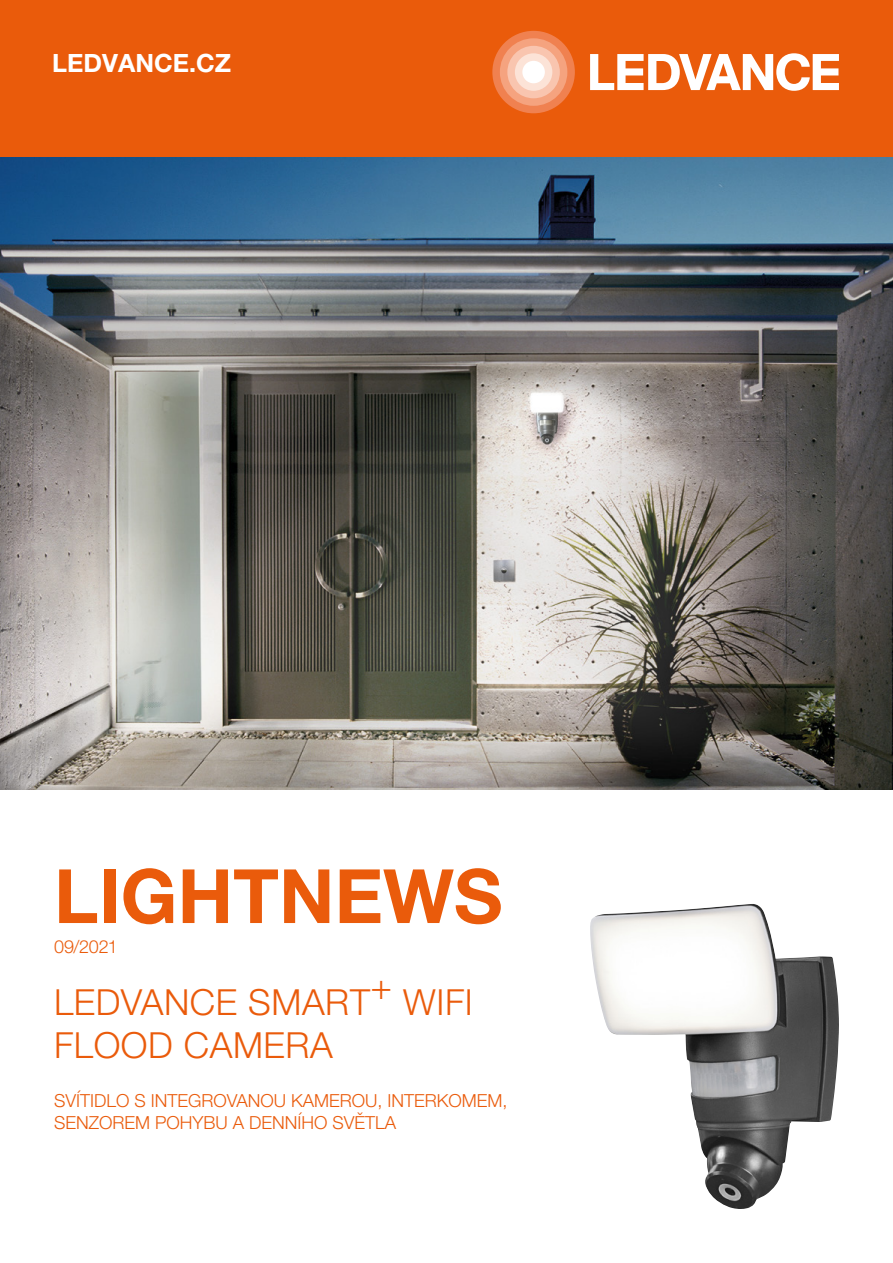
<style>
.page{position:relative;width:893px;height:1263px;background:#fff}
.page>*{position:absolute;margin:0;border:0;box-sizing:border-box;transform-origin:0 0}
.t1{font:700 75px "Helvetica Neue LT Pro";color:#ea5b0b}
.t2{font:300 36px/43.2px "Helvetica Neue LT Pro";letter-spacing:.015em;color:#ea5b0b}
.t3{font:700 25.2px "Helvetica Neue LT Pro";color:#fff}
.t4{font:300 18px/21.6px "Helvetica Neue LT Pro";color:#ea5b0b}
</style>
<div class="page">
<div style="left:0;top:0;width:893px;height:158px;background:#ea5b0b"></div>
<svg style="left:590px;top:53px;width:249px;height:38px"></svg>
<div style="left:492px;top:31px;width:83px;height:82px;background:#f08150;border-radius:50%"></div>
<div style="left:500px;top:38px;width:67px;height:68px;background:#f5a37f;border-radius:50%"></div>
<div style="left:507px;top:46px;width:53px;height:52px;background:#f9c5af;border-radius:50%"></div>
<div style="left:515px;top:53px;width:37px;height:38px;background:#fce3d7;border-radius:50%"></div>
<div style="left:522px;top:61px;width:23px;height:22px;background:#fff;border-radius:50%"></div>
<img style="left:590px;top:904px;width:249px;height:305px">
<img style="left:0;top:158px;width:893px;height:631px">
<h3 class="t3" style="left:52px;top:48px;width:180px">LEDVANCE.CZ</h3>
<h1 class="t1" style="left:54px;top:850px;width:450px">LIGHTNEWS</h1>
<p class="t4" style="left:54px;top:935px;width:65px">09/2021</p>
<h2 class="t2" style="left:54px;top:980px;width:420px">LEDVANCE SMART+ WIFI<br>FLOOD CAMERA</h2>
<p class="t4" style="left:54px;top:1089px;width:455px">SVÍTIDLO S INTEGROVANOU KAMEROU, INTERKOMEM,<br>SENZOREM POHYBU A DENNÍHO SVĚTLA</p>
</div>
